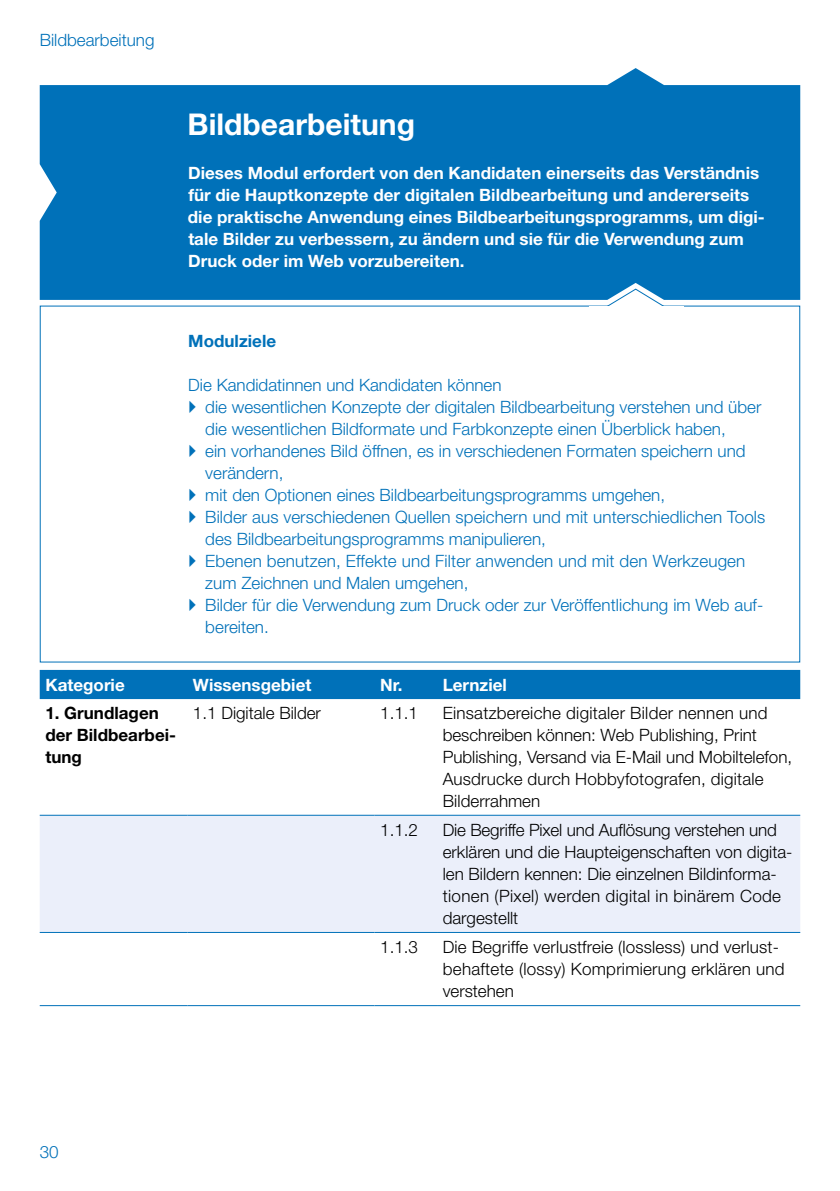
<style>
.page{position:relative;width:840px;height:1191px;background:#fff}
.page>*{position:absolute;margin:0;border:0;box-sizing:border-box;transform-origin:0 0}
.t1{font:700 30px "Helvetica Neue LT Std";color:#fff}
.t2{font:300 17px/22px "Helvetica Neue LT Std";color:#0071b9}
.t3{font:300 17px/22px "Helvetica Neue LT Std";color:#000}
.t4{font:700 17px/22px "Helvetica Neue LT Std";color:#fff}
.t5{font:700 17px/22px "Helvetica Neue LT Std";color:#000}
.t6{font:700 17px "Helvetica Neue LT Std";color:#0071b9}
</style>
<div class="page">
<div style="left:40px;top:670px;width:759px;height:29px;background:#0071b9"></div>
<div style="left:40px;top:816px;width:759px;height:116px;background:#ebeffa"></div>
<hr style="left:40px;top:815px;width:147px;height:1px;background:#0071b9">
<hr style="left:187px;top:815px;width:187px;height:1px;background:#0071b9">
<hr style="left:374px;top:815px;width:63px;height:1px;background:#0071b9">
<hr style="left:437px;top:815px;width:362px;height:1px;background:#0071b9">
<hr style="left:40px;top:932px;width:147px;height:1px;background:#0071b9">
<hr style="left:187px;top:932px;width:187px;height:1px;background:#0071b9">
<hr style="left:374px;top:932px;width:63px;height:1px;background:#0071b9">
<hr style="left:437px;top:932px;width:362px;height:1px;background:#0071b9">
<hr style="left:40px;top:1005px;width:147px;height:1px;background:#0071b9">
<hr style="left:187px;top:1005px;width:187px;height:1px;background:#0071b9">
<hr style="left:374px;top:1005px;width:63px;height:1px;background:#0071b9">
<hr style="left:437px;top:1005px;width:362px;height:1px;background:#0071b9">
<svg style="left:40px;top:68px;width:759px;height:232px;background:#137bbe"></svg>
<svg style="left:589px;top:288px;width:88px;height:18px"></svg>
<p class="t2" style="left:40px;top:29px;width:116px">Bildbearbeitung</p>
<h1 class="t1" style="left:187px;top:106px;width:229px">Bildbearbeitung</h1>
<p class="t4" style="left:188px;top:161px;width:578px">Dieses Modul erfordert von den Kandidaten einerseits das Verständnis für die Hauptkonzepte der digitalen Bildbearbeitung und andererseits die praktische Anwendung eines Bildbearbeitungsprogramms, um digi&shy;tale Bilder zu verbessern, zu ändern und sie für die Verwendung zum Druck oder im Web vorzubereiten.</p>
<p class="t6" style="left:188px;top:330px;width:89px">Modulziele</p>
<p class="t2" style="left:205px;top:374px;width:561px;text-indent:-17px">Die Kandidatinnen und Kandidaten können<br>die wesentlichen Konzepte der digitalen Bildbearbeitung verstehen und über die wesentlichen Bildformate und Farbkonzepte einen Überblick haben,<br>ein vorhandenes Bild öffnen, es in verschiedenen Formaten speichern und verändern,<br>mit den Optionen eines Bildbearbeitungsprogramms umgehen,<br>Bilder aus verschiedenen Quellen speichern und mit unterschiedlichen Tools des Bildbearbeitungsprogramms manipulieren,<br>Ebenen benutzen, Effekte und Filter anwenden und mit den Werkzeugen zum Zeichnen und Malen umgehen,<br>Bilder für die Verwendung zum Druck oder zur Veröffentlichung im Web auf&shy;bereiten.</p>
<p class="t4" style="left:45px;top:673px;width:81px">Kategorie</p>
<p class="t4" style="left:193px;top:673px;width:120px">Wissensgebiet</p>
<p class="t4" style="left:380px;top:673px;width:128px">Nr. Lernziel</p>
<p class="t5" style="left:45px;top:701px;width:132px">1. Grundlagen der Bildbearbei&shy;tung</p>
<p class="t3" style="left:193px;top:701px;width:129px">1.1 Digitale Bilder</p>
<p class="t3" style="left:380px;top:701px;width:39px">1.1.1</p>
<p class="t3" style="left:442px;top:701px;width:351px">Einsatzbereiche digitaler Bilder nennen und beschreiben können: Web Publishing, Print Publishing, Versand via E-Mail und Mobiltelefon, Ausdrucke durch Hobbyfotografen, digitale Bilderrahmen</p>
<p class="t3" style="left:380px;top:818px;width:39px">1.1.2</p>
<p class="t3" style="left:442px;top:818px;width:351px">Die Begriffe Pixel und Auflösung verstehen und erklären und die Haupteigenschaften von digita&shy;len Bildern kennen: Die einzelnen Bildinforma&shy;tionen (Pixel) werden digital in binärem Code dargestellt</p>
<p class="t3" style="left:380px;top:935px;width:39px">1.1.3</p>
<p class="t3" style="left:442px;top:935px;width:343px">Die Begriffe verlustfreie (lossless) und verlust&shy;behaftete (lossy) Komprimierung erklären und verstehen</p>
<p class="t2" style="left:40px;top:1140px;width:20px">30</p>
</div>
